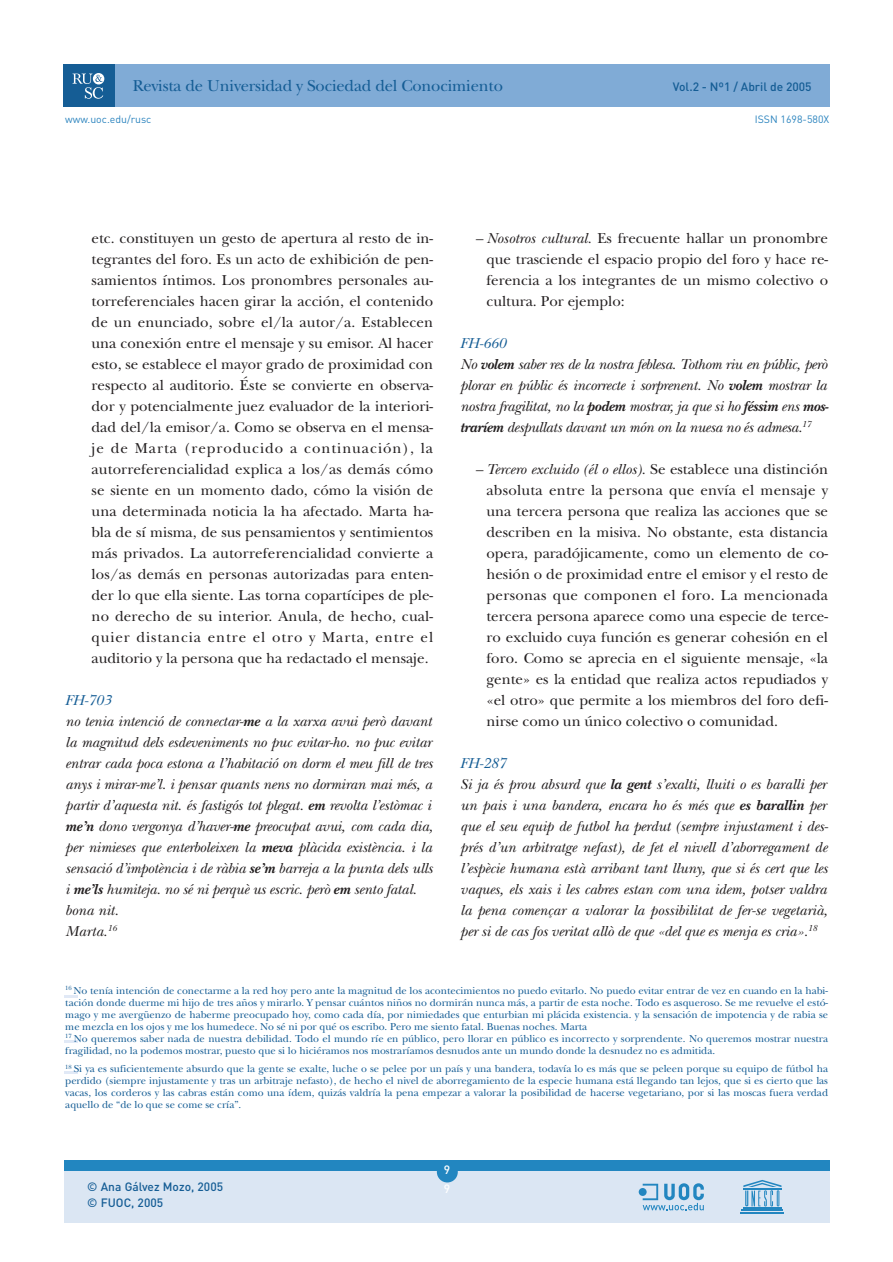
<style>
.page{position:relative;width:893px;height:1262px;background:#fff}
.page>*{position:absolute;margin:0;border:0;box-sizing:border-box;transform-origin:0 0}
.t1{font:16.5px "New Baskerville";letter-spacing:-.01em;color:#155d95}
.t2{font:15px/21px "New Baskerville";color:#231f20;text-align:justify}
.t3{font:italic 15px/21px "New Baskerville";letter-spacing:-.01em;color:#231f20}
.t4{font:500 12px "DIN";color:#155d95}
.t5{font:500 12px "DIN";color:#fff}
.t6{font:10.5px/12px "New Baskerville";color:#155d95}
.t7{font:10.5px "DIN";color:#2a83be}
.s1{color:#155d95}
.s2{font-weight:700}
.s3{font-style:italic}
</style>
<div class="page">
<div style="left:85px;top:64px;width:744px;height:43px;background:#80abd6"></div>
<div style="left:64px;top:64px;width:51px;height:43px;background:#155d95"></div>
<svg style="left:72px;top:73px;width:32px;height:26px"></svg>
<div style="left:64px;top:1160px;width:765px;height:11px;background:#2286c0"></div>
<div style="left:64px;top:1171px;width:765px;height:51px;background:#dbe6f3"></div>
<hr style="left:743px;top:1207px;width:38px;height:1px;background:#2286c0">
<hr style="left:741px;top:1209px;width:42px;height:2px;background:#2286c0">
<hr style="left:740px;top:1212px;width:44px;height:1px;background:#2286c0">
<svg style="left:743px;top:1180px;width:38px;height:26px"></svg>
<div style="left:437px;top:1161px;width:21px;height:21px;background:#2286c0;border-radius:50%"></div>
<svg style="left:638px;top:1183px;width:65px;height:27px"></svg>
<hr style="left:64px;top:1070px;width:14px;height:3px;background:#e1e9f6">
<svg style="left:64px;top:1040px;width:14px;height:2px"></svg>
<hr style="left:64px;top:995px;width:14px;height:3px;background:#e1e9f6">
<p class="t1" style="left:133px;top:80px;width:372px">Revista de Universidad y Sociedad del Conocimiento</p>
<p class="t4" style="left:672px;top:83px;width:140px">Vol.2 - Nº1 / Abril de 2005</p>
<p class="t7" style="left:65px;top:116px;width:88px">www.uoc.edu/rusc</p>
<p class="t7" style="left:755px;top:116px;width:76px">ISSN 1698-580X</p>
<p class="t2" style="left:92px;top:229px;width:343px">etc. constituyen un gesto de apertura al resto de in&shy;tegrantes del foro. Es un acto de exhibición de pen&shy;samientos íntimos. Los pronombres personales au&shy;torreferenciales hacen girar la acción, el contenido de un enunciado, sobre el/la autor/a. Establecen una conexión entre el mensaje y su emisor. Al hacer esto, se establece el mayor grado de proximidad con respecto al auditorio. Éste se convierte en observa&shy;dor y potencialmente juez evaluador de la interiori&shy;dad del/la emisor/a. Como se observa en el mensa&shy;je de Marta (reproducido a continuación), la autorreferencialidad explica a los/as demás cómo se siente en un momento dado, cómo la visión de una determinada noticia la ha afectado. Marta ha&shy;bla de sí misma, de sus pensamientos y sentimientos más privados. La autorreferencialidad convierte a los/as demás en personas autorizadas para enten&shy;der lo que ella siente. Las torna copartícipes de ple&shy;no derecho de su interior. Anula, de hecho, cual&shy;quier distancia entre el otro y Marta, entre el auditorio y la persona que ha redactado el mensaje.</p>
<p class="t3" style="left:65px;top:692px;width:369px"><span class="s1">FH-703<br></span>no tenia intenció de connectar-<span class="s2">me</span> a la xarxa avui però davant la magnitud dels esdeveniments no puc evitar-ho. no puc evitar entrar cada poca estona a l’habitació on dorm el meu fill de tres anys i mirar-me’l. i pensar quants nens no dormiran mai més, a partir d’aquesta nit. és fastigós tot plegat. <span class="s2">em</span> revolta l’estòmac i <span class="s2">me’n</span> dono vergonya d’haver-<span class="s2">me</span> preocupat avui, com cada dia, per nimieses que enterboleixen la <span class="s2">meva</span> plàcida existència. i la sensació d’impotència i de ràbia <span class="s2">se’m</span> barreja a la punta dels ulls i <span class="s2">me’ls</span> humiteja. no sé ni perquè us escric. però <span class="s2">em</span> sento fatal. bona nit.<br>Marta.<sup>16</sup></p>
<p class="t2" style="left:486px;top:229px;width:343px;text-indent:-11px"><span class="s3">– Nosotros cultural.</span> Es frecuente hallar un pronombre que trasciende el espacio propio del foro y hace re&shy;ferencia a los integrantes de un mismo colectivo o cultura. Por ejemplo:</p>
<p class="t3" style="left:460px;top:335px;width:370px"><span class="s1">FH-660<br></span>No <span class="s2">volem</span> saber res de la nostra feblesa. Tothom riu en públic, però plorar en públic és incorrecte i sorprenent. No <span class="s2">volem</span> mostrar la nostra fragilitat, no la <span class="s2">podem</span> mostrar, ja que si ho <span class="s2">féssim</span> ens <span class="s2">mos&shy;traríem</span> despullats davant un món on la nuesa no és admesa.<sup>17</sup></p>
<p class="t2" style="left:486px;top:460px;width:343px;text-indent:-11px"><span class="s3">– Tercero excluido (él o ellos).</span> Se establece una distinción absoluta entre la persona que envía el mensaje y una tercera persona que realiza las acciones que se describen en la misiva. No obstante, esta distancia opera, paradójicamente, como un elemento de co&shy;hesión o de proximidad entre el emisor y el resto de personas que componen el foro. La mencionada tercera persona aparece como una especie de terce&shy;ro excluido cuya función es generar cohesión en el foro. Como se aprecia en el siguiente mensaje, «la gente» es la entidad que realiza actos repudiados y «el otro» que permite a los miembros del foro defi&shy;nirse como un único colectivo o comunidad.</p>
<p class="t3" style="left:460px;top:755px;width:369px"><span class="s1">FH-287<br></span>Si ja és prou absurd que <span class="s2">la gent</span> s’exalti, lluiti o es baralli per un pais i una bandera, encara ho és més que <span class="s2">es barallin</span> per que el seu equip de futbol ha perdut (sempre injustament i des&shy;prés d’un arbitratge nefast), de fet el nivell d’aborregament de l’espècie humana està arribant tant lluny, que si és cert que les vaques, els xais i les cabres estan com una idem, potser valdra la pena començar a valorar la possibilitat de fer-se vegetarià, per si de cas fos veritat allò de que «del que es menja es cria».<sup>18</sup></p>
<p class="t6" style="left:65px;top:985px;width:764px"><sup>16</sup> No tenía intención de conectarme a la red hoy pero ante la magnitud de los acontecimientos no puedo evitarlo. No puedo evitar entrar de vez en cuando en la habi&shy;tación donde duerme mi hijo de tres años y mirarlo. Y pensar cuántos niños no dormirán nunca más, a partir de esta noche. Todo es asqueroso. Se me revuelve el estó&shy;mago y me avergüenzo de haberme preocupado hoy, como cada día, por nimiedades que enturbian mi plácida existencia. y la sensación de impotencia y de rabia se me mezcla en los ojos y me los humedece. No sé ni por qué os escribo. Pero me siento fatal. Buenas noches. Marta<br><sup>17</sup> No queremos saber nada de nuestra debilidad. Todo el mundo ríe en público, pero llorar en público es incorrecto y sorprendente. No queremos mostrar nuestra fragilidad, no la podemos mostrar, puesto que si lo hiciéramos nos mostraríamos desnudos ante un mundo donde la desnudez no es admitida.</p>
<p class="t6" style="left:65px;top:1063px;width:764px;text-align:justify"><sup>18</sup> Si ya es suficientemente absurdo que la gente se exalte, luche o se pelee por un país y una bandera, todavía lo es más que se peleen porque su equipo de fútbol ha perdido (siempre injustamente y tras un arbitraje nefasto), de hecho el nivel de aborregamiento de la especie humana está llegando tan lejos, que si es cierto que las vacas, los corderos y las cabras están como una ídem, quizás valdría la pena empezar a valorar la posibilidad de hacerse vegetariano, por si las moscas fuera verdad aquello de “de lo que se come se cría”.</p>
<p class="t5" style="left:444px;top:1165px;width:8px">9</p>
<p class="t4" style="left:87px;top:1182px;width:137px">© Ana Gálvez Mozo, 2005</p>
<p class="t5" style="left:444px;top:1184px;width:8px">91</p>
<p class="t4" style="left:87px;top:1198px;width:77px">© FUOC, 2005</p>
</div>
